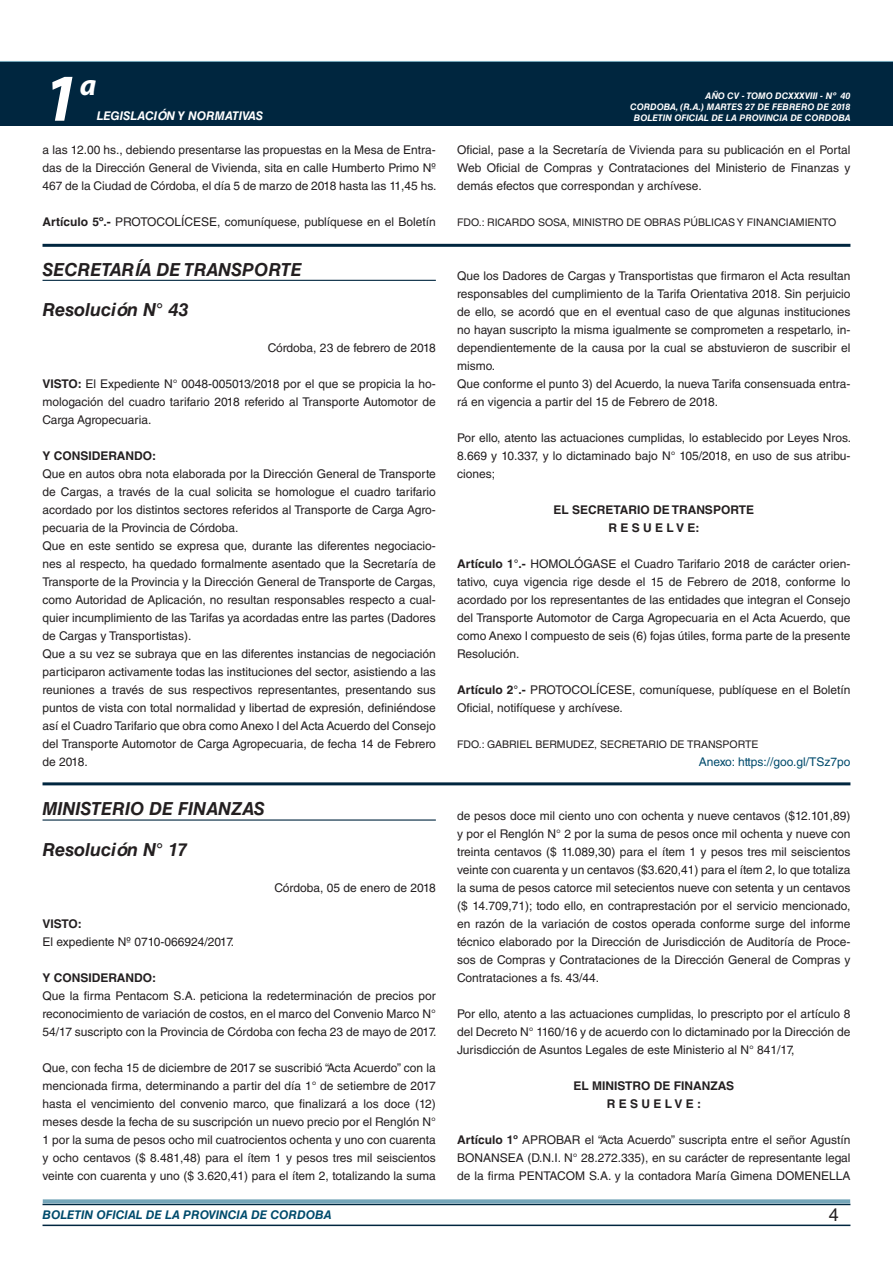
<style>
.page{position:relative;width:893px;height:1263px;background:#fff}
.page>*{position:absolute;margin:0;border:0;box-sizing:border-box;transform-origin:0 0}
.t1{font:italic 700 67.5px "Myriad Pro";color:#fff}
.t2{font:italic 700 30px "Myriad Pro";color:#fff}
.NOMBRE_DE_MINISTERIO{font:italic 700 18px "Helvetica LT Std";color:#231f20}
.DOC__N{font:italic 700 18px "Helvetica LT Std";color:#231f20}
.t3{font:18px "Helvetica LT Std";color:#231f20}
.TEXTO_BASE{font:12px/18px "Helvetica LT Std";color:#231f20;text-align:justify}
.RESUELVE{font:700 12px "Helvetica LT Std";color:#231f20}
.FECHA{font:12px "Helvetica LT Std";color:#231f20}
.t4{font:italic 700 12px "Helvetica LT Std";color:#004b6c}
.TEXTO_BASE-2{font:700 12px "Helvetica LT Std";color:#231f20}
.ANEXO{font:12px "Helvetica LT Std";color:#004b6c}
.t5{font:italic 700 12px "Helvetica LT Std";color:#fff}
.FIRMA{font:10.5px "Helvetica LT Std";color:#231f20}
.t6{font:italic 700 9px/10.8px "Helvetica LT Std";color:#fff;text-align:right}
.s1{font-weight:700}
</style>
<div class="page">
<div style="left:0;top:61px;width:893px;height:6px;background:#73a5b8"></div>
<div style="left:0;top:62px;width:893px;height:64px;background:#00263f"></div>
<hr style="left:43px;top:1224px;width:807px;height:2px;background:#00263f">
<div style="left:42px;top:1198px;width:809px;height:8px;background:#fff;opacity:.75"></div>
<hr style="left:43px;top:280px;width:393px;height:1px;background:#00263f">
<hr style="left:43px;top:244px;width:807px;height:3px;background:#00263f">
<hr style="left:43px;top:819px;width:393px;height:2px;background:#00263f">
<hr style="left:43px;top:782px;width:807px;height:3px;background:#00263f">
<h1 class="t1" style="left:43px;top:54px;width:38px">1</h1>
<h2 class="t2" style="left:80px;top:66px;width:18px">a</h2>
<p class="t5" style="left:97px;top:109px;width:168px">LEGISLACIÓN Y NORMATIVAS</p>
<p class="TEXTO_BASE" style="left:43px;top:141px;width:396px">a las 12.00 hs., debiendo presentarse las propuestas en la Mesa de Entra&shy;das de la Dirección General de Vivienda, sita en calle Humberto Primo Nº 467 de la Ciudad de Córdoba, el día 5 de marzo de 2018 hasta las 11,45 hs.</p>
<p class="TEXTO_BASE" style="left:43px;top:213px;width:395px"><span class="s1">Artículo 5º.-</span> PROTOCOLÍCESE, comuníquese, publíquese en el Boletín</p>
<p class="NOMBRE_DE_MINISTERIO" style="left:43px;top:258px;width:261px">SECRETARÍA DE TRANSPORTE</p>
<p class="DOC__N" style="left:43px;top:298px;width:147px">Resolución N° 43</p>
<p class="FECHA" style="left:268px;top:341px;width:170px">Córdoba, 23 de febrero de 2018</p>
<p class="TEXTO_BASE" style="left:43px;top:375px;width:395px"><span class="s1">VISTO:</span> El Expediente N° 0048-005013/2018 por el que se propicia la ho&shy;mologación del cuadro tarifario 2018 referido al Transporte Automotor de Carga Agropecuaria.</p>
<p class="TEXTO_BASE-2" style="left:43px;top:448px;width:115px">Y CONSIDERANDO:</p>
<p class="TEXTO_BASE" style="left:43px;top:465px;width:395px">Que en autos obra nota elaborada por la Dirección General de Transporte de Cargas, a través de la cual solicita se homologue el cuadro tarifario acordado por los distintos sectores referidos al Transporte de Carga Agro&shy;pecuaria de la Provincia de Córdoba.</p>
<p class="TEXTO_BASE" style="left:43px;top:537px;width:395px">Que en este sentido se expresa que, durante las diferentes negociacio&shy;nes al respecto, ha quedado formalmente asentado que la Secretaría de Transporte de la Provincia y la Dirección General de Transporte de Cargas, como Autoridad de Aplicación, no resultan responsables respecto a cual&shy;quier incumplimiento de las Tarifas ya acordadas entre las partes (Dadores de Cargas y Transportistas).</p>
<p class="TEXTO_BASE" style="left:43px;top:645px;width:395px">Que a su vez se subraya que en las diferentes instancias de negociación participaron activamente todas las instituciones del sector, asistiendo a las reuniones a través de sus respectivos representantes, presentando sus puntos de vista con total normalidad y libertad de expresión, definiéndose así el Cuadro Tarifario que obra como Anexo I del Acta Acuerdo del Consejo del Transporte Automotor de Carga Agropecuaria, de fecha 14 de Febrero de 2018.</p>
<p class="NOMBRE_DE_MINISTERIO" style="left:43px;top:798px;width:224px">MINISTERIO DE FINANZAS</p>
<p class="DOC__N" style="left:43px;top:838px;width:146px">Resolución N° 17</p>
<p class="FECHA" style="left:274px;top:881px;width:163px">Córdoba, 05 de enero de 2018</p>
<p class="TEXTO_BASE-2" style="left:43px;top:916px;width:41px">VISTO:</p>
<p class="TEXTO_BASE" style="left:43px;top:933px;width:193px">El expediente Nº 0710-066924/2017.</p>
<p class="TEXTO_BASE-2" style="left:43px;top:970px;width:115px">Y CONSIDERANDO:</p>
<p class="TEXTO_BASE" style="left:43px;top:987px;width:395px">Que la firma Pentacom S.A. peticiona la redeterminación de precios por reconocimiento de variación de costos, en el marco del Convenio Marco N° 54/17 suscripto con la Provincia de Córdoba con fecha 23 de mayo de 2017.</p>
<p class="TEXTO_BASE" style="left:43px;top:1059px;width:395px">Que, con fecha 15 de diciembre de 2017 se suscribió “Acta Acuerdo” con la mencionada firma, determinando a partir del día 1° de setiembre de 2017 hasta el vencimiento del convenio marco, que finalizará a los doce (12) meses desde la fecha de su suscripción un nuevo precio por el Renglón N° 1 por la suma de pesos ocho mil cuatrocientos ochenta y uno con cuarenta y ocho centavos ($ 8.481,48) para el ítem 1 y pesos tres mil seiscientos veinte con cuarenta y uno ($ 3.620,41) para el ítem 2, totalizando la suma</p>
<p class="t6" style="left:630px;top:91px;width:222px">AÑO CV - TOMO DCXXXVIII - Nº 40<br>CORDOBA, (R.A.) MARTES 27 DE FEBRERO DE 2018<br>BOLETIN OFICIAL DE LA PROVINCIA DE CORDOBA</p>
<p class="TEXTO_BASE" style="left:457px;top:141px;width:395px">Oficial, pase a la Secretaría de Vivienda para su publicación en el Portal Web Oficial de Compras y Contrataciones del Ministerio de Finanzas y demás efectos que correspondan y archívese.</p>
<p class="FIRMA" style="left:457px;top:216px;width:381px">FDO.: RICARDO SOSA, MINISTRO DE OBRAS PÚBLICAS Y FINANCIAMIENTO</p>
<p class="TEXTO_BASE" style="left:457px;top:267px;width:395px">Que los Dadores de Cargas y Transportistas que firmaron el Acta resultan responsables del cumplimiento de la Tarifa Orientativa 2018. Sin perjuicio de ello, se acordó que en el eventual caso de que algunas instituciones no hayan suscripto la misma igualmente se comprometen a respetarlo, in&shy;dependientemente de la causa por la cual se abstuvieron de suscribir el mismo.</p>
<p class="TEXTO_BASE" style="left:457px;top:375px;width:395px">Que conforme el punto 3) del Acuerdo, la nueva Tarifa consensuada entra&shy;rá en vigencia a partir del 15 de Febrero de 2018.</p>
<p class="TEXTO_BASE" style="left:457px;top:429px;width:396px">Por ello, atento las actuaciones cumplidas, lo establecido por Leyes Nros.<br>8.669 y 10.337, y lo dictaminado bajo N° 105/2018, en uso de sus atribu&shy;ciones;</p>
<p class="RESUELVE" style="left:553px;top:502px;width:202px">EL SECRETARIO DE TRANSPORTE</p>
<p class="RESUELVE" style="left:608px;top:520px;width:93px">R E S U E L V E:</p>
<p class="TEXTO_BASE" style="left:457px;top:555px;width:395px"><span class="s1">Artículo 1°.-</span> HOMOLÓGASE el Cuadro Tarifario 2018 de carácter orien&shy;tativo, cuya vigencia rige desde el 15 de Febrero de 2018, conforme lo acordado por los representantes de las entidades que integran el Consejo del Transporte Automotor de Carga Agropecuaria en el Acta Acuerdo, que como Anexo I compuesto de seis (6) fojas útiles, forma parte de la presente Resolución.</p>
<p class="TEXTO_BASE" style="left:457px;top:681px;width:395px"><span class="s1">Artículo 2°.-</span> PROTOCOLÍCESE, comuníquese, publíquese en el Boletín<br>Oficial, notifíquese y archívese.</p>
<p class="FIRMA" style="left:457px;top:738px;width:303px">FDO.: GABRIEL BERMUDEZ, SECRETARIO DE TRANSPORTE</p>
<p class="ANEXO" style="left:699px;top:755px;width:153px">Anexo: https://goo.gl/TSz7po</p>
<p class="TEXTO_BASE" style="left:457px;top:807px;width:395px">de pesos doce mil ciento uno con ochenta y nueve centavos ($12.101,89) y por el Renglón N° 2 por la suma de pesos once mil ochenta y nueve con treinta centavos ($ 11.089,30) para el ítem 1 y pesos tres mil seiscientos veinte con cuarenta y un centavos ($3.620,41) para el ítem 2, lo que totaliza la suma de pesos catorce mil setecientos nueve con setenta y un centavos ($ 14.709,71); todo ello, en contraprestación por el servicio mencionado, en razón de la variación de costos operada conforme surge del informe técnico elaborado por la Dirección de Jurisdicción de Auditoría de Proce&shy;sos de Compras y Contrataciones de la Dirección General de Compras y Contrataciones a fs. 43/44.</p>
<p class="TEXTO_BASE" style="left:457px;top:1005px;width:395px">Por ello, atento a las actuaciones cumplidas, lo prescripto por el artículo 8 del Decreto N° 1160/16 y de acuerdo con lo dictaminado por la Dirección de Jurisdicción de Asuntos Legales de este Ministerio al N° 841/17,</p>
<p class="RESUELVE" style="left:573px;top:1078px;width:162px">EL MINISTRO DE FINANZAS</p>
<p class="RESUELVE" style="left:607px;top:1096px;width:96px">R E S U E L V E :</p>
<p class="TEXTO_BASE" style="left:457px;top:1131px;width:395px"><span class="s1">Artículo 1º</span> APROBAR el “Acta Acuerdo” suscripta entre el señor Agustín BONANSEA (D.N.I. N° 28.272.335), en su carácter de representante legal de la firma PENTACOM S.A. y la contadora María Gimena DOMENELLA</p>
<p class="t4" style="left:43px;top:1208px;width:290px">BOLETIN OFICIAL DE LA PROVINCIA DE CORDOBA</p>
<h3 class="t3" style="left:829px;top:1204px;width:12px">4</h3>
</div>
